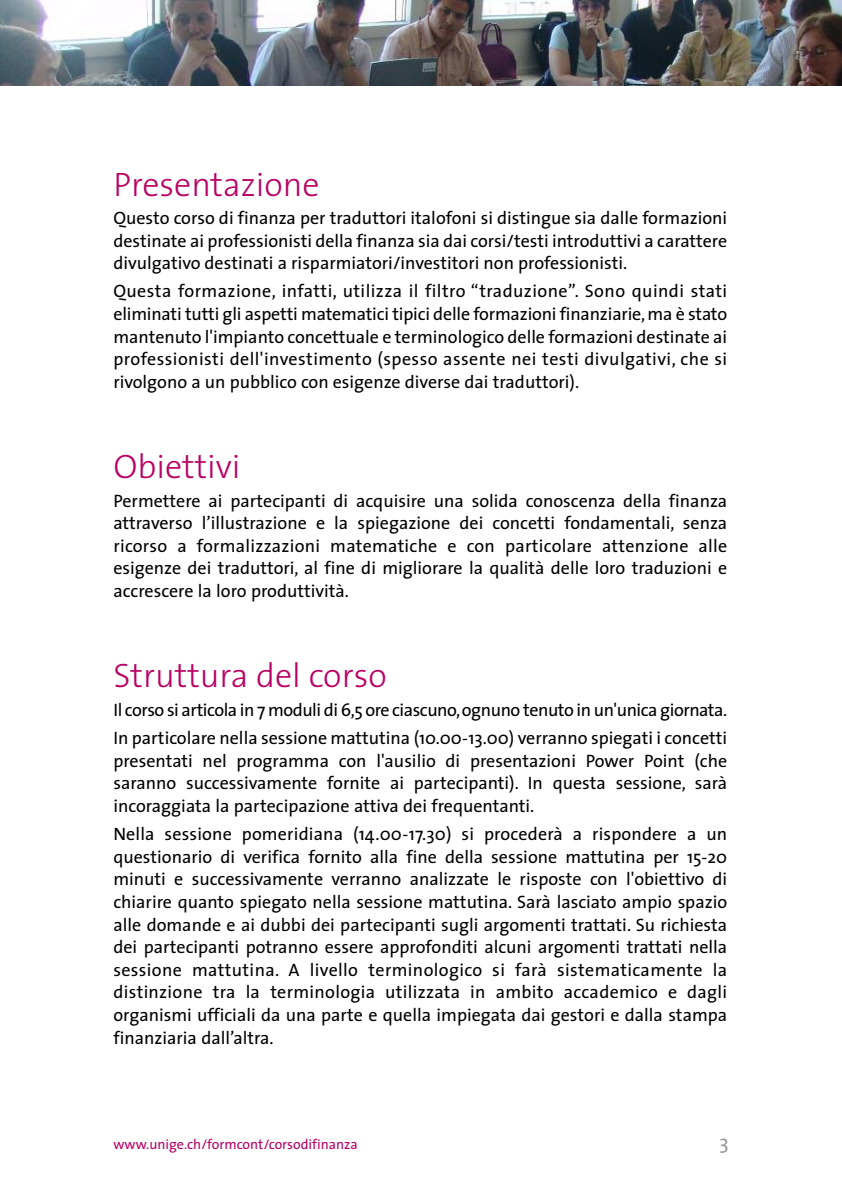
<style>
.page{position:relative;width:842px;height:1191px;background:#fff}
.page>*{position:absolute;margin:0;border:0;box-sizing:border-box;transform-origin:0 0}
.t1{font:300 34px "The Sans";color:#ba0063}
.t2{font:20px "The Sans";color:#999}
.t3{font:18px/22.6px "The Sans";color:#000;text-align:justify}
.t4{font:14px "The Sans";color:#ba0063}
</style>
<div class="page">
<img style="left:0;top:0;width:842px;height:85px">
<h1 class="t1" style="left:113px;top:171px;width:208px">Presentazione</h1>
<p class="t3" style="left:113px;top:208px;width:615px">Questo corso di finanza per traduttori italofoni si distingue sia dalle formazioni destinate ai professionisti della finanza sia dai corsi/testi introduttivi a carattere divulgativo destinati a risparmiatori/investitori non professionisti.</p>
<p class="t3" style="left:113px;top:282px;width:615px">Questa formazione, infatti, utilizza il filtro “traduzione”. Sono quindi stati eliminati tutti gli aspetti matematici tipici delle formazioni finanziarie,ma è stato mantenuto l'impianto concettuale e terminologico delle formazioni destinate ai professionisti dell'investimento (spesso assente nei testi divulgativi, che si rivolgono a un pubblico con esigenze diverse dai traduttori).</p>
<h1 class="t1" style="left:113px;top:453px;width:129px">Obiettivi</h1>
<p class="t3" style="left:113px;top:491px;width:615px">Permettere ai partecipanti di acquisire una solida conoscenza della finanza attraverso l’illustrazione e la spiegazione dei concetti fondamentali, senza ricorso a formalizzazioni matematiche e con particolare attenzione alle esigenze dei traduttori, al fine di migliorare la qualità delle loro traduzioni e accrescere la loro produttività.</p>
<h1 class="t1" style="left:113px;top:662px;width:275px">Struttura del corso</h1>
<p class="t3" style="left:113px;top:697px;width:615px;line-height:28.2px">Il corso si articola in 7 moduli di 6,5 ore ciascuno,ognuno tenuto in un'unica giornata.<br>In particolare nella sessione mattutina (10.00-13.00) verranno spiegati i concetti</p>
<p class="t3" style="left:113px;top:751px;width:615px">presentati nel programma con l'ausilio di presentazioni Power Point (che saranno successivamente fornite ai partecipanti). In questa sessione, sarà incoraggiata la partecipazione attiva dei frequentanti.</p>
<p class="t3" style="left:113px;top:824px;width:615px">Nella sessione pomeridiana (14.00-17.30) si procederà a rispondere a un questionario di verifica fornito alla fine della sessione mattutina per 15-20 minuti e successivamente verranno analizzate le risposte con l'obiettivo di chiarire quanto spiegato nella sessione mattutina. Sarà lasciato ampio spazio alle domande e ai dubbi dei partecipanti sugli argomenti trattati. Su richiesta dei partecipanti potranno essere approfonditi alcuni argomenti trattati nella sessione mattutina. A livello terminologico si farà sistematicamente la distinzione tra la terminologia utilizzata in ambito accademico e dagli organismi ufficiali da una parte e quella impiegata dai gestori e dalla stampa finanziaria dall’altra.</p>
<p class="t4" style="left:113px;top:1139px;width:246px">www.unige.ch/formcont/corsodifinanza</p>
<p class="t2" style="left:719px;top:1134px;width:11px">3</p>
</div>
